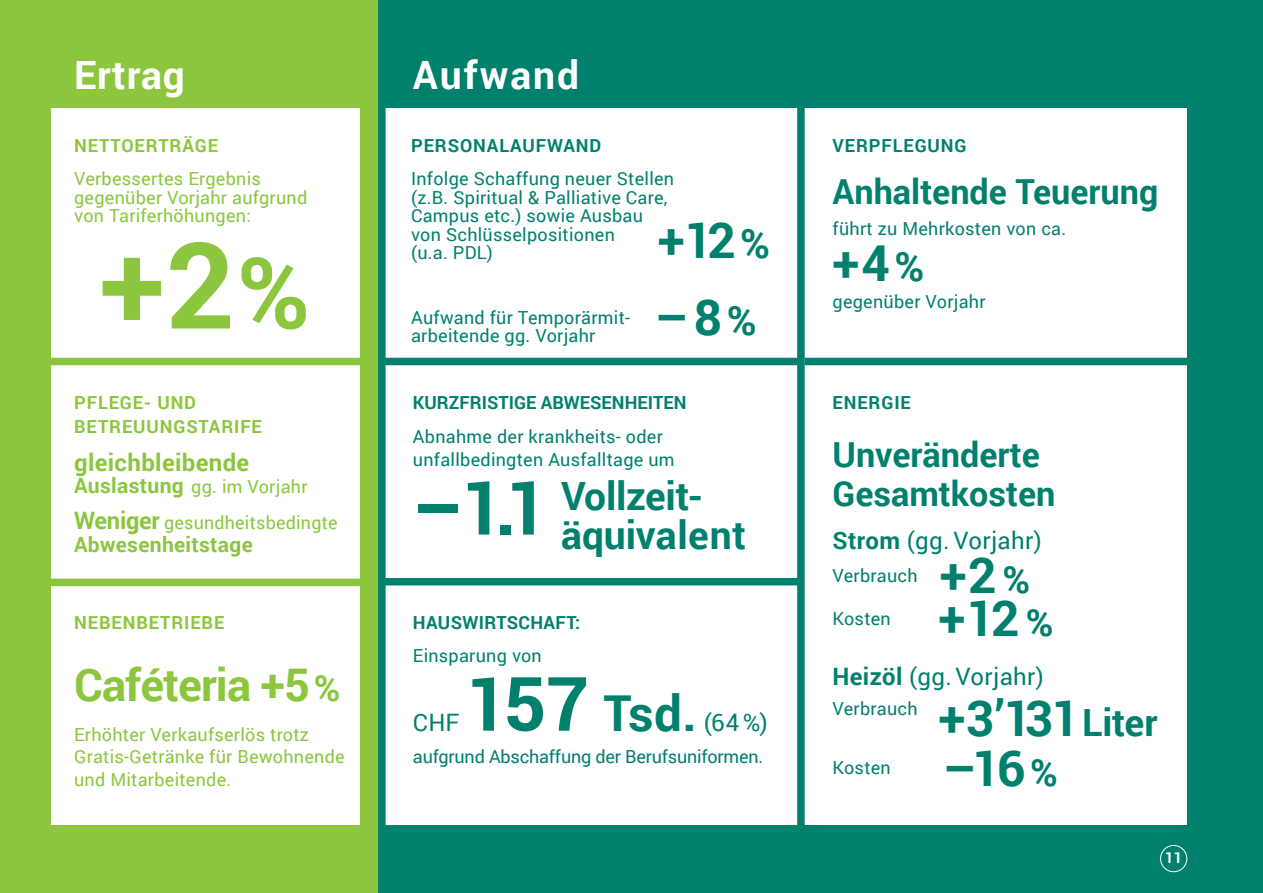
<style>
.page{position:relative;width:1263px;height:893px;background:#01806d}
.page>*{position:absolute;margin:0;border:0;box-sizing:border-box;transform-origin:0 0}
.t1{font:700 120px "Roboto";color:#8bc63e}
.t2{font:700 75px "Roboto";color:#01806d}
.t3{font:700 49.5px "Roboto";letter-spacing:-.085em;color:#01806d}
.t4{font:700 45px "Roboto";letter-spacing:-.02em;color:#8bc63e}
.t5{font:700 39px/39px "Roboto";letter-spacing:-.005em;color:#01806d}
.t6{font:700 39px "Roboto";letter-spacing:.05em;color:#fff}
.t7{font:700 34.5px/39px "Roboto";color:#01806d}
.t8{font:24px "Roboto";letter-spacing:.015em;color:#01806d}
.t9{font:700 24px "Roboto";letter-spacing:.015em;color:#8bc63e}
.t10{font:700 21px "Roboto";letter-spacing:.015em;color:#8bc63e}
.t11{font:18px/18.5px "Roboto";letter-spacing:.015em;color:#01806d}
.t12{font:18px/18.5px "Roboto";letter-spacing:.015em;color:#8bc63e}
.t13{font:700 18px/24px "Roboto";letter-spacing:.05em;color:#8bc63e}
.t14{font:18px "Roboto";letter-spacing:-.01em;color:#01806d}
.t15{font:700 18px "Roboto";letter-spacing:.05em;color:#01806d}
.t16{font:700 18px "Roboto";color:#01806d}
.t17{font:700 18px "Roboto";letter-spacing:.02em;color:#01806d}
.t18{font:700 15px "Roboto";color:#fff}
.s1{font-size:99px}
.s2{font-weight:700;font-size:21px}
.s3{font-weight:700;font-size:24px}
.s4{font-size:36px}
.s5{font-size:40.5px}
.s6{font-weight:700;font-size:75px}
.s7{font-weight:700;font-size:49.5px}
.s8{font-weight:700}
.s9{font-size:37.5px}
</style>
<div class="page">
<div style="left:382px;top:108px;width:804px;height:717px;background:#fff"></div>
<div style="left:0;top:0;width:381px;height:893px;background:#8bc63e"></div>
<div style="left:51px;top:108px;width:309px;height:717px;background:#fff"></div>
<div style="left:23px;top:358px;width:347px;height:7px;background:#8bc63e"></div>
<div style="left:381px;top:358px;width:420px;height:7px;background:#01806d"></div>
<div style="left:380px;top:578px;width:420px;height:7px;background:#01806d"></div>
<div style="left:797px;top:0;width:8px;height:893px;background:#01806d"></div>
<div style="left:378px;top:0;width:8px;height:893px;background:#01806d"></div>
<div style="left:23px;top:579px;width:347px;height:7px;background:#8bc63e"></div>
<div style="left:805px;top:358px;width:458px;height:7px;background:#01806d"></div>
<div style="left:1160px;top:845px;width:27px;height:27px;border:1px solid #fff;border-radius:50%"></div>
<h3 class="t6" style="left:74px;top:48px;width:112px">Ertrag</h3>
<p class="t13" style="left:74px;top:133px;width:145px">NETTOERTRÄGE</p>
<p class="t12" style="left:74px;top:169px;width:235px">Verbessertes Ergebnis gegenüber Vorjahr aufgrund von Tariferhöhungen:</p>
<h1 class="t1" style="left:99px;top:201px;width:212px">+2 <span class="s1">%</span></h1>
<p class="t13" style="left:74px;top:390px;width:189px">PFLEGE- UND<br>BETREUUNGSTARIFE</p>
<h3 class="t9" style="left:74px;top:445px;width:177px">gleichbleibende</h3>
<p class="t12" style="left:74px;top:468px;width:265px;line-height:36px"><span class="s2">Auslastung</span> gg. im Vorjahr<br><span class="s3">Weniger</span> gesundheitsbedingte</p>
<p class="t10" style="left:74px;top:530px;width:180px">Abwesenheitstage</p>
<p class="t13" style="left:74px;top:610px;width:152px">NEBENBETRIEBE</p>
<h3 class="t4" style="left:74px;top:653px;width:268px">Caféteria +5<span class="s4">%</span></h3>
<p class="t12" style="left:74px;top:722px;width:272px;line-height:22.5px">Erhöhter Verkaufserlös trotz<br>Gratis-Getränke für Bewohnende und Mitarbeitende.</p>
<h3 class="t6" style="left:413px;top:48px;width:168px">Aufwand</h3>
<p class="t15" style="left:411px;top:133px;width:192px">PERSONALAUFWAND</p>
<p class="t11" style="left:411px;top:169px;width:265px">Infolge Schaffung neuer Stellen (z.B. Spiritual &amp; Palliative Care,<br>Campus etc.) sowie Ausbau von Schlüsselpositionen<br>(u.a. PDL)</p>
<h3 class="t3" style="left:658px;top:206px;width:114px">+12<span class="s5">%</span></h3>
<p class="t11" style="left:411px;top:308px;width:220px">Aufwand für Temporärmit&shy;arbeitende gg. Vorjahr</p>
<h3 class="t3" style="left:655px;top:282px;width:103px">–8<span class="s5">%</span></h3>
<p class="t16" style="left:413px;top:390px;width:275px">KURZFRISTIGE ABWESENHEITEN</p>
<p class="t11" style="left:413px;top:425px;width:263px;line-height:22.5px">Abnahme der krankheits- oder unfallbedingten Ausfalltage um</p>
<h2 class="t2" style="left:413px;top:455px;width:138px">–1.1</h2>
<h3 class="t5" style="left:561px;top:475px;width:186px">Vollzeit&shy;äquivalent</h3>
<p class="t17" style="left:413px;top:610px;width:169px">HAUSWIRTSCHAFT:</p>
<p class="t11" style="left:413px;top:645px;width:130px">Einsparung von</p>
<h3 class="t8" style="left:413px;top:705px;width:356px">CHF <span class="s6">157</span> <span class="s7">Tsd.</span> (64 %)</h3>
<p class="t14" style="left:413px;top:744px;width:352px">aufgrund Abschaffung der Berufsuniformen.</p>
<p class="t15" style="left:832px;top:133px;width:136px">VERPFLEGUNG</p>
<h3 class="t7" style="left:832px;top:171px;width:327px">Anhaltende Teuerung</h3>
<p class="t11" style="left:832px;top:219px;width:235px">führt zu Mehrkosten von ca.</p>
<h3 class="t3" style="left:832px;top:229px;width:93px">+4<span class="s5">%</span></h3>
<p class="t11" style="left:832px;top:292px;width:154px">gegenüber Vorjahr</p>
<p class="t15" style="left:832px;top:390px;width:80px">ENERGIE</p>
<h3 class="t7" style="left:832px;top:434px;width:224px">Unveränderte<br>Gesamtkosten</h3>
<h3 class="t8" style="left:832px;top:523px;width:211px"><span class="s8">Strom</span> (gg.Vorjahr)</h3>
<p class="t11" style="left:832px;top:565px;width:87px">Verbrauch</p>
<p class="t11" style="left:832px;top:609px;width:60px">Kosten</p>
<h3 class="t3" style="left:940px;top:540px;width:92px">+2<span class="s9">%</span></h3>
<h3 class="t3" style="left:938px;top:584px;width:116px">+12 <span class="s9">%</span></h3>
<h3 class="t8" style="left:832px;top:660px;width:213px"><span class="s8">Heizöl</span> (gg.Vorjahr)</h3>
<p class="t11" style="left:832px;top:698px;width:87px">Verbrauch</p>
<p class="t11" style="left:832px;top:758px;width:60px">Kosten</p>
<h3 class="t3" style="left:938px;top:683px;width:220px">+3’131<span class="s9">Liter</span></h3>
<h3 class="t3" style="left:943px;top:733px;width:116px">–16 <span class="s9">%</span></h3>
<p class="t18" style="left:1165px;top:847px;width:19px">11</p>
</div>
